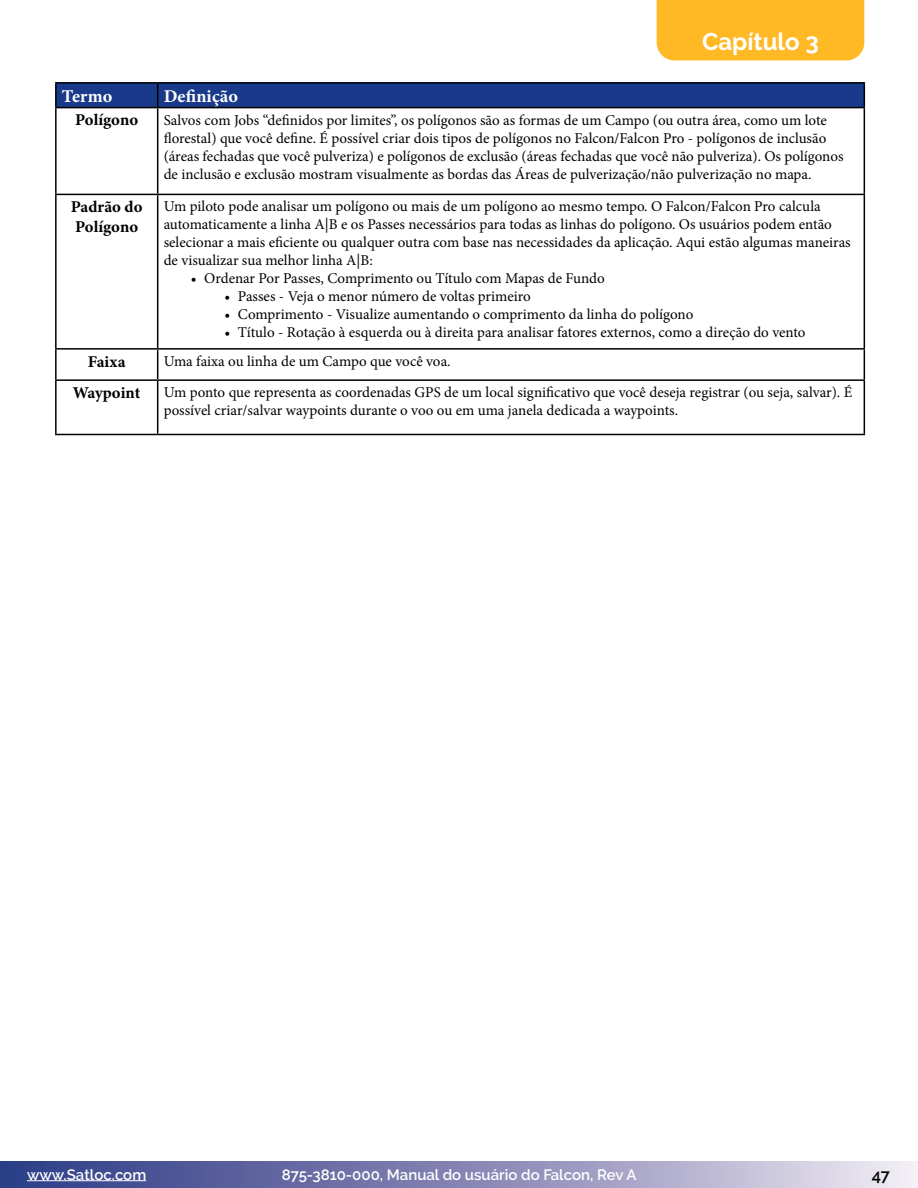
<style>
.page{position:relative;width:918px;height:1188px;background:#fff}
.page>*{position:absolute;margin:0;border:0;box-sizing:border-box;transform-origin:0 0}
.t1{font:700 24px "Raleway";color:#fff}
.t2{font:18px "Minion Variable Concept";letter-spacing:.005em;color:#fff}
.t3{font:16.5px/19.8px "Minion Variable Concept";color:#000}
.t4{font:600 16.5px "Raleway";color:#000}
.t5{font:15px/18px "Minion Pro";color:#000}
.t6{font:600 15px "Raleway";color:#fff}
</style>
<div class="page">
<div style="left:657px;top:0;width:207px;height:60px;background:#ffb924"></div>
<div style="left:0;top:1161px;width:918px;height:27px;background:linear-gradient(to right,#283582,#ebe1ed)"></div>
<hr style="left:27px;top:1180px;width:119px;height:1px;background:#fff">
<hr style="left:55px;top:82px;width:103px;height:2px;background:#000">
<hr style="left:55px;top:84px;width:2px;height:23px;background:#000">
<hr style="left:158px;top:82px;width:707px;height:2px;background:#000">
<svg style="left:56px;top:83px;width:809px;height:24px;background:#183685"></svg>
<hr style="left:55px;top:107px;width:103px;height:1px;background:#000">
<hr style="left:55px;top:108px;width:2px;height:86px;background:#000">
<hr style="left:158px;top:107px;width:707px;height:1px;background:#000">
<hr style="left:157px;top:108px;width:1px;height:86px;background:#000">
<hr style="left:864px;top:108px;width:1px;height:86px;background:#000">
<hr style="left:55px;top:194px;width:103px;height:1px;background:#000">
<hr style="left:55px;top:195px;width:2px;height:153px;background:#000">
<hr style="left:158px;top:194px;width:707px;height:1px;background:#000">
<hr style="left:157px;top:195px;width:1px;height:153px;background:#000">
<hr style="left:864px;top:195px;width:1px;height:153px;background:#000">
<hr style="left:55px;top:348px;width:103px;height:2px;background:#000">
<hr style="left:55px;top:350px;width:2px;height:29px;background:#000">
<hr style="left:158px;top:348px;width:707px;height:2px;background:#000">
<svg style="left:157px;top:350px;width:1px;height:29px"></svg>
<svg style="left:864px;top:350px;width:1px;height:29px"></svg>
<hr style="left:55px;top:379px;width:103px;height:2px;background:#000">
<hr style="left:55px;top:381px;width:2px;height:53px;background:#000">
<hr style="left:158px;top:379px;width:707px;height:2px;background:#000">
<hr style="left:157px;top:381px;width:1px;height:53px;background:#000">
<hr style="left:864px;top:381px;width:1px;height:53px;background:#000">
<hr style="left:55px;top:434px;width:103px;height:1px;background:#000">
<hr style="left:158px;top:434px;width:707px;height:1px;background:#000">
<h1 class="t1" style="left:702px;top:27px;width:118px">Capítulo 3</h1>
<p class="t2" style="left:62px;top:83px;width:52px">Termo</p>
<p class="t2" style="left:164px;top:83px;width:76px">Definição</p>
<p class="t3" style="left:75px;top:110px;width:65px">Polígono</p>
<p class="t5" style="left:164px;top:111px;width:681px">Salvos com Jobs “definidos por limites”, os polígonos são as formas de um Campo (ou outra área, como um lote florestal) que você define. É possível criar dois tipos de polígonos no Falcon/Falcon Pro - polígonos de inclusão (áreas fechadas que você pulveriza) e polígonos de exclusão (áreas fechadas que você não pulveriza). Os polígonos de inclusão e exclusão mostram visualmente as bordas das Áreas de pulverização/não pulverização no mapa.</p>
<p class="t3" style="left:71px;top:197px;width:73px">Padrão do<br>Polígono</p>
<p class="t5" style="left:164px;top:198px;width:689px">Um piloto pode analisar um polígono ou mais de um polígono ao mesmo tempo. O Falcon/Falcon Pro calcula automaticamente a linha A|B e os Passes necessários para todas as linhas do polígono. Os usuários podem então selecionar a mais eficiente ou qualquer outra com base nas necessidades da aplicação. Aqui estão algumas maneiras de visualizar sua melhor linha A|B:</p>
<p class="t5" style="left:191px;top:270px;width:416px">• Ordenar Por Passes, Comprimento ou Título com Mapas de Fundo</p>
<p class="t5" style="left:224px;top:288px;width:308px">• Passes - Veja o menor número de voltas primeiro</p>
<p class="t5" style="left:224px;top:306px;width:470px">• Comprimento - Visualize aumentando o comprimento da linha do polígono</p>
<p class="t5" style="left:224px;top:324px;width:583px">• Título - Rotação à esquerda ou à direita para analisar fatores externos, como a direção do vento</p>
<p class="t3" style="left:88px;top:351px;width:39px">Faixa</p>
<p class="t5" style="left:164px;top:352px;width:289px">Uma faixa ou linha de um Campo que você voa.</p>
<p class="t3" style="left:73px;top:383px;width:69px">Waypoint</p>
<p class="t5" style="left:164px;top:383px;width:690px">Um ponto que representa as coordenadas GPS de um local significativo que você deseja registrar (ou seja, salvar). É possível criar/salvar waypoints durante o voo ou em uma janela dedicada a waypoints.</p>
<p class="t6" style="left:27px;top:1166px;width:121px">www.Satloc.com</p>
<p class="t6" style="left:282px;top:1166px;width:356px">875-3810-000, Manual do usuário do Falcon, Rev A</p>
<p class="t4" style="left:872px;top:1166px;width:20px">47</p>
</div>
